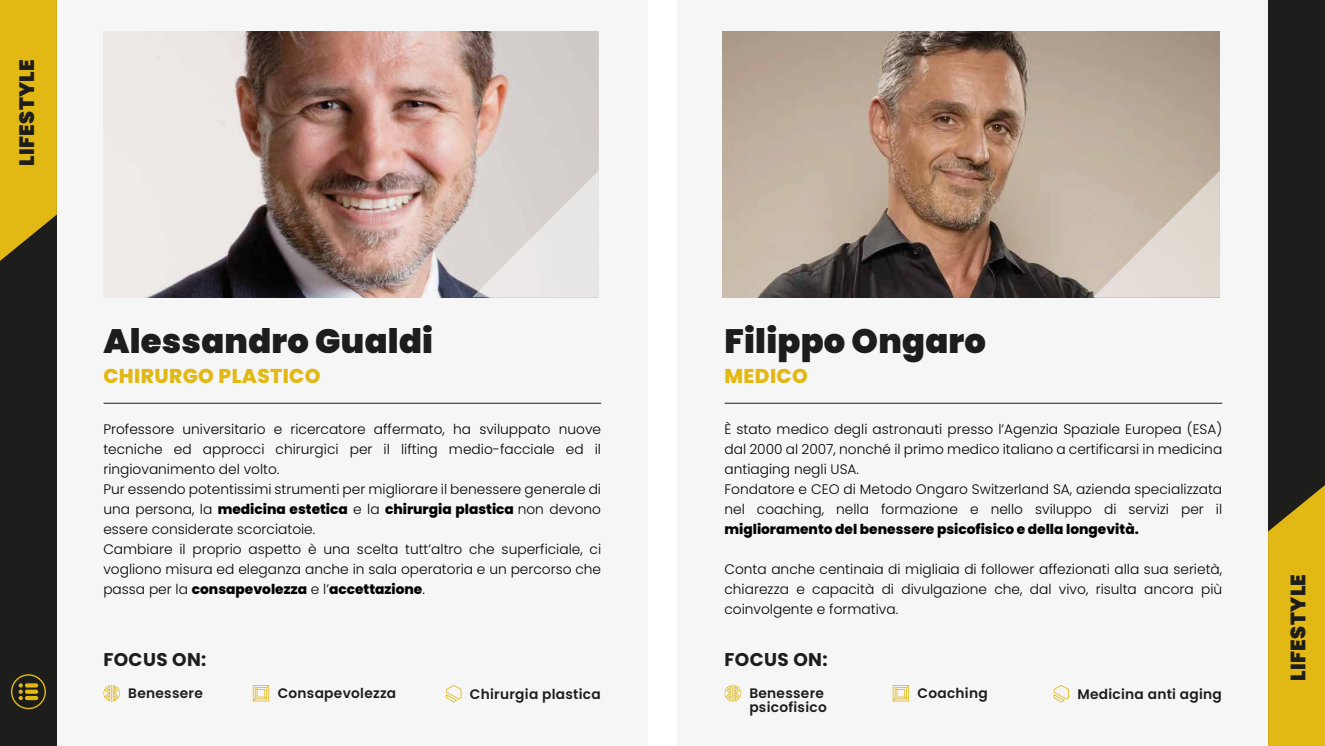
<style>
.page{position:relative;width:1325px;height:746px;background:#fff}
.page>*{position:absolute;margin:0;border:0;box-sizing:border-box;transform-origin:0 0}
.t1{font:900 33.75px "Poppins";letter-spacing:.005em;color:#1d1d1b}
.t2{font:900 20.75px "Poppins";letter-spacing:.02em;color:#1d1d1b}
.t3{font:800 20px "Poppins";letter-spacing:.02em;color:#e2b814}
.t4{font:700 18.38px "Poppins";letter-spacing:.02em;color:#1d1d1b}
.t5{font:300 13.75px/20px "Poppins";color:#010101}
.t6{font:600 13.75px/13.8px "Poppins";letter-spacing:.02em;color:#1d1d1b}
.t7{font:800 13.75px "Poppins";color:#010101}
.s1{font-weight:800}
</style>
<div class="page">
<div style="left:1267px;top:0;width:57px;height:745px;background:#1d1d1b"></div>
<svg style="left:1267px;top:485px;width:57px;height:260px"></svg>
<div style="left:677px;top:0;width:590px;height:745px;background:#f6f6f6"></div>
<div style="left:57px;top:0;width:590px;height:745px;background:#f6f6f6"></div>
<div style="left:0;top:0;width:57px;height:745px;background:#1d1d1b"></div>
<svg style="left:0;top:0;width:57px;height:261px"></svg>
<svg style="left:11px;top:674px;width:35px;height:35px"></svg>
<svg style="left:25px;top:689px;width:13px;height:4px"></svg>
<div style="left:25px;top:695px;width:13px;height:5px;background:#e2b814;border-radius:2px"></div>
<svg style="left:25px;top:683px;width:13px;height:4px"></svg>
<img style="left:103px;top:31px;width:495px;height:266px">
<svg style="left:472px;top:170px;width:126px;height:127px"></svg>
<hr style="left:103px;top:403px;width:498px;height:1px;background:#1d1d1b">
<svg style="left:103px;top:685px;width:17px;height:16px"></svg>
<hr style="left:111px;top:684px;width:3px;height:17px;background:#e2b814">
<svg style="left:253px;top:685px;width:16px;height:16px"></svg>
<svg style="left:446px;top:684px;width:15px;height:18px"></svg>
<img style="left:722px;top:31px;width:497px;height:266px">
<svg style="left:1092px;top:170px;width:127px;height:127px"></svg>
<hr style="left:724px;top:403px;width:497px;height:1px;background:#1d1d1b">
<svg style="left:724px;top:685px;width:17px;height:16px"></svg>
<hr style="left:732px;top:684px;width:3px;height:17px;background:#e2b814">
<svg style="left:892px;top:685px;width:16px;height:16px"></svg>
<svg style="left:1053px;top:684px;width:15px;height:18px"></svg>
<h2 class="t2" style="left:15px;top:166px;width:109px;rotate:-90deg">LIFESTYLE</h2>
<h1 class="t1" style="left:103px;top:321px;width:331px">Alessandro Gualdi</h1>
<h3 class="t3" style="left:103px;top:364px;width:219px">CHIRURGO PLASTICO</h3>
<p class="t5" style="left:103px;top:419px;width:499px">Professore universitario e ricercatore affermato, ha sviluppato nuove tecniche ed approcci chirurgici per il lifting medio-facciale ed il ringiovanimento del volto.<br>Pur essendo potentissimi strumenti per migliorare il benessere generale di una persona, la <span class="s1">medicina estetica</span> e la <span class="s1">chirurgia plastica</span> non devono essere considerate scorciatoie.<br>Cambiare il proprio aspetto è una scelta tutt’altro che superficiale, ci vogliono misura ed eleganza anche in sala operatoria e un percorso che passa per la <span class="s1">consapevolezza</span> e l’<span class="s1">accettazione</span>.</p>
<h3 class="t4" style="left:103px;top:648px;width:105px">FOCUS ON:</h3>
<p class="t6" style="left:128px;top:686px;width:76px">Benessere</p>
<p class="t6" style="left:277px;top:686px;width:120px">Consapevolezza</p>
<p class="t6" style="left:470px;top:686px;width:132px">Chirurgia plastica</p>
<h1 class="t1" style="left:724px;top:321px;width:263px">Filippo Ongaro</h1>
<h3 class="t3" style="left:724px;top:364px;width:85px">MEDICO</h3>
<p class="t5" style="left:724px;top:419px;width:499px">È stato medico degli astronauti presso l’Agenzia Spaziale Europea (ESA) dal 2000 al 2007, nonché il primo medico italiano a certificarsi in medicina antiaging negli USA.<br>Fondatore e CEO di Metodo Ongaro Switzerland SA, azienda specializzata nel coaching, nella formazione e nello sviluppo di servizi per il</p>
<p class="t7" style="left:724px;top:521px;width:416px">miglioramento del benessere psicofisico e della longevità.</p>
<p class="t5" style="left:724px;top:559px;width:499px;text-align:justify">Conta anche centinaia di migliaia di follower affezionati alla sua serietà, chiarezza e capacità di divulgazione che, dal vivo, risulta ancora più coinvolgente e formativa.</p>
<h3 class="t4" style="left:724px;top:648px;width:105px">FOCUS ON:</h3>
<p class="t6" style="left:749px;top:686px;width:79px">Benessere psicofisico</p>
<p class="t6" style="left:917px;top:686px;width:72px">Coaching</p>
<p class="t6" style="left:1077px;top:686px;width:146px">Medicina anti aging</p>
<h2 class="t2" style="left:1285px;top:681px;width:109px;rotate:-90deg">LIFESTYLE</h2>
</div>
